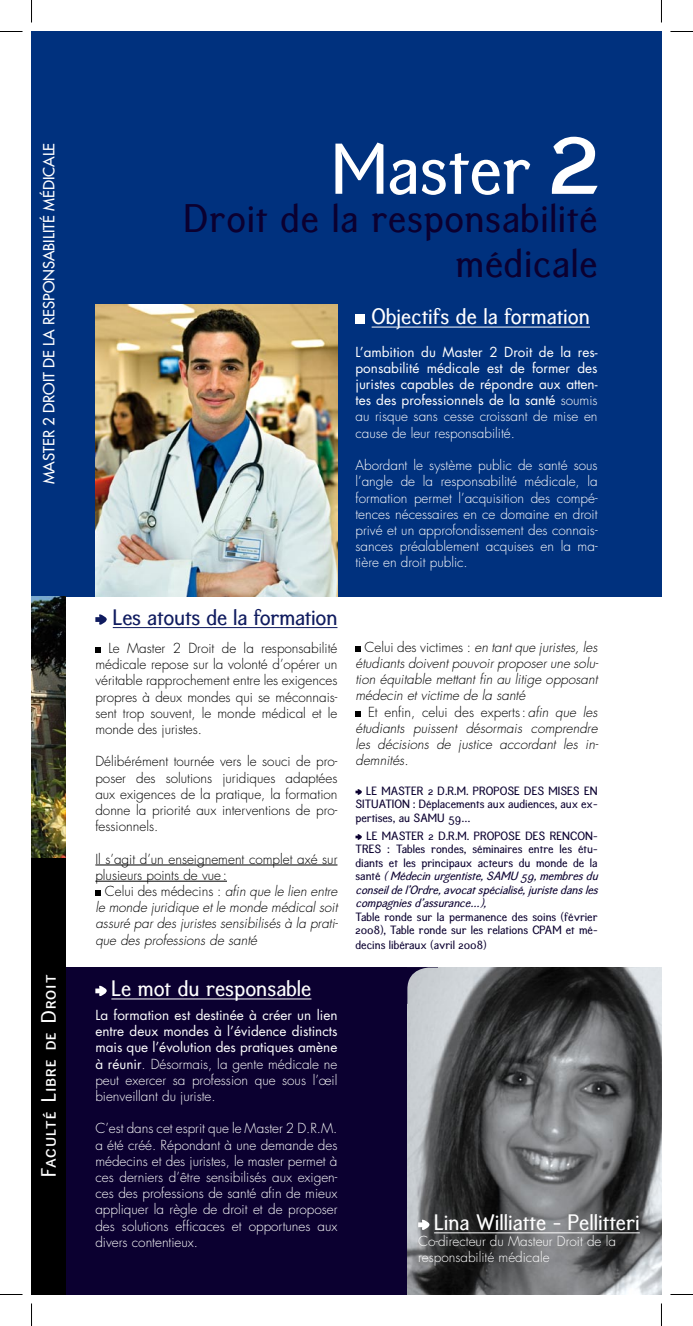
<style>
.page{position:relative;width:693px;height:1326px;background:#fff}
.page>*{position:absolute;margin:0;border:0;box-sizing:border-box;transform-origin:0 0}
.t1{font:67.5px "Equipoize Sans";color:#fff}
.t2{font:37.5px/45px "Equipoize Sans";letter-spacing:.02em;color:#0b0030;text-align:right}
.t3{font:21px "Equipoize Sans";color:#fff}
.t4{font:21px "Equipoize Sans";letter-spacing:-.01em;color:#0f1b5f}
.t5{font:19.5px "Equipoize Sans Smallcaps";letter-spacing:.05em;color:#fff}
.t6{font:500 15px "Futura Std";color:#fff}
.t7{font:300 13.5px/16.2px "Futura Std";color:#fff;text-align:justify}
.t8{font:300 13.5px/16.2px "Futura Std";color:#000;text-align:justify}
.t9{font:italic 300 13.5px/16.2px "Futura Std";color:#000;text-align:justify}
.t10{font:13.5px/16.2px "Futura Std";color:#fff;text-align:justify}
.t11{font:11.25px/13.5px "Equipoize Sans";color:#0b0030;text-align:justify}
.s1{font-weight:300}
.s2{font-style:normal}
.s3{font-style:italic}
</style>
<div class="page">
<div style="left:55px;top:967px;width:606px;height:327px;background:#0b0030"></div>
<div style="left:32px;top:32px;width:629px;height:565px;background:#00317e"></div>
<div style="left:32px;top:810px;width:34px;height:484px;background:#000"></div>
<img style="left:32px;top:596px;width:34px;height:261px">
<svg style="left:551px;top:137px;width:46px;height:57px"></svg>
<hr style="left:371px;top:327px;width:218px;height:1px;background:#fff">
<div style="left:355px;top:315px;width:10px;height:9px;background:#fff"></div>
<img style="left:95px;top:305px;width:242px;height:292px">
<img style="left:407px;top:967px;width:254px;height:327px">
<hr style="left:434px;top:1232px;width:205px;height:1px;background:#fff">
<svg style="left:418px;top:1218px;width:13px;height:14px"></svg>
<svg style="left:407px;top:967px;width:31px;height:37px"></svg>
<hr style="left:111px;top:999px;width:200px;height:1px;background:#fff">
<svg style="left:95px;top:985px;width:12px;height:12px"></svg>
<hr style="left:113px;top:627px;width:224px;height:1px;background:#0f1b5f">
<hr style="left:95px;top:865px;width:242px;height:1px;background:#000">
<hr style="left:95px;top:881px;width:132px;height:1px;background:#000">
<svg style="left:95px;top:614px;width:12px;height:11px"></svg>
<svg style="left:95px;top:647px;width:6px;height:6px"></svg>
<svg style="left:95px;top:890px;width:6px;height:6px"></svg>
<svg style="left:355px;top:646px;width:6px;height:6px"></svg>
<svg style="left:355px;top:711px;width:6px;height:6px"></svg>
<svg style="left:355px;top:789px;width:7px;height:6px"></svg>
<svg style="left:355px;top:834px;width:7px;height:6px"></svg>
<svg style="left:0;top:31px;width:22px;height:1px"></svg>
<svg style="left:670px;top:31px;width:22px;height:1px"></svg>
<svg style="left:0;top:1294px;width:22px;height:1px"></svg>
<svg style="left:670px;top:1294px;width:22px;height:1px"></svg>
<svg style="left:31px;top:0;width:1px;height:22px"></svg>
<svg style="left:31px;top:1303px;width:1px;height:23px"></svg>
<svg style="left:661px;top:0;width:1px;height:22px"></svg>
<svg style="left:661px;top:1303px;width:1px;height:23px"></svg>
<p class="t6" style="left:40px;top:484px;width:343px;rotate:-90deg">MASTER 2 DROIT DE LA RESPONSABILITÉ MÉDICALE</p>
<h1 class="t1" style="left:331px;top:130px;width:201px">Master</h1>
<h2 class="t2" style="left:184px;top:197px;width:415px">Droit de la responsabilité médicale</h2>
<h3 class="t3" style="left:371px;top:305px;width:220px">Objectifs de la formation</h3>
<p class="t10" style="left:355px;top:344px;width:243px">L’ambition du Master 2 Droit de la res&shy;ponsabilité médicale est de former des juristes capables de répondre aux atten&shy;tes des professionnels de la santé <span class="s1">soumis au risque sans cesse croissant de mise en cause de leur responsabilité.</span></p>
<p class="t7" style="left:355px;top:457px;width:243px">Abordant le système public de santé sous l’angle de la responsabilité médicale, la formation permet l’acquisition des compé&shy;tences nécessaires en ce domaine en droit privé et un approfondissement des connais&shy;sances préalablement acquises en la ma&shy;tière en droit public.</p>
<h3 class="t5" style="left:38px;top:1177px;width:204px;rotate:-90deg">Faculté Libre de Droit</h3>
<h3 class="t4" style="left:113px;top:605px;width:226px">Les atouts de la formation</h3>
<p class="t8" style="left:95px;top:640px;width:243px;text-indent:13px">Le Master 2 Droit de la responsabilité médicale repose sur la volonté d’opérer un véritable rapprochement entre les exigences propres à deux mondes qui se méconnais&shy;sent trop souvent, le monde médical et le monde des juristes.</p>
<p class="t8" style="left:95px;top:754px;width:243px">Délibérément tournée vers le souci de pro&shy;poser des solutions juridiques adaptées aux exigences de la pratique, la formation donne la priorité aux interventions de pro&shy;fessionnels.</p>
<p class="t8" style="left:95px;top:851px;width:243px">Il s’agit d’un enseignement complet axé sur plusieurs points de vue:</p>
<p class="t9" style="left:95px;top:883px;width:244px;text-indent:9px"><span class="s2">Celui des médecins :</span> afin que le lien entre le monde juridique et le monde médical soit assuré par des juristes sensibilisés à la prati&shy;que des professions de santé</p>
<h3 class="t3" style="left:111px;top:976px;width:201px">Le mot du responsable</h3>
<p class="t10" style="left:95px;top:1007px;width:243px">La formation est destinée à créer un lien entre deux mondes à l’évidence distincts mais que l’évolution des pratiques amène à réunir<span class="s1">. Désormais, la gente médicale ne peut exercer sa profession que sous l’œil bienveillant du juriste.</span></p>
<p class="t7" style="left:95px;top:1121px;width:243px">C’est dans cet esprit que le Master 2 D.R.M. a été créé. Répondant à une demande des médecins et des juristes, le master permet à ces derniers d’être sensibilisés aux exigen&shy;ces des professions de santé afin de mieux appliquer la règle de droit et de proposer des solutions efficaces et opportunes aux divers contentieux.</p>
<p class="t9" style="left:355px;top:639px;width:244px;text-indent:9px"><span class="s2">Celui des victimes :</span> en tant que juristes, les étudiants doivent pouvoir proposer une solu&shy;tion équitable mettant fin au litige opposant médecin et victime de la santé</p>
<p class="t9" style="left:355px;top:704px;width:244px;text-indent:13px"><span class="s2">Et enfin, celui des experts:</span>afin que les étudiants puissent désormais comprendre les décisions de justice accordant les in&shy;demnités.</p>
<p class="t11" style="left:355px;top:784px;width:243px;text-indent:11px">LE MASTER 2 D.R.M. PROPOSE DES MISES EN SITUATION : Déplacements aux audiences, aux ex&shy;pertises, au SAMU 59…</p>
<p class="t11" style="left:355px;top:829px;width:243px;text-indent:11px">LE MASTER 2 D.R.M. PROPOSE DES RENCON-TRES : Tables rondes, séminaires entre les étu&shy;diants et les principaux acteurs du monde de la santé <span class="s3">( Médecin urgentiste, SAMU 59, membres du conseil de l’Ordre, avocat spécialisé, juriste dans les compagnies d’assurance…),</span></p>
<p class="t11" style="left:355px;top:910px;width:243px;line-height:14px">Table ronde sur la permanence des soins (février 2008), Table ronde sur les relations CPAM et mé&shy;decins libéraux (avril 2008)</p>
<h3 class="t3" style="left:434px;top:1210px;width:207px">Lina Williatte - Pellitteri</h3>
<p class="t7" style="left:418px;top:1233px;width:199px">Co-directeur du Masteur Droit de la responsabilité médicale</p>
</div>
